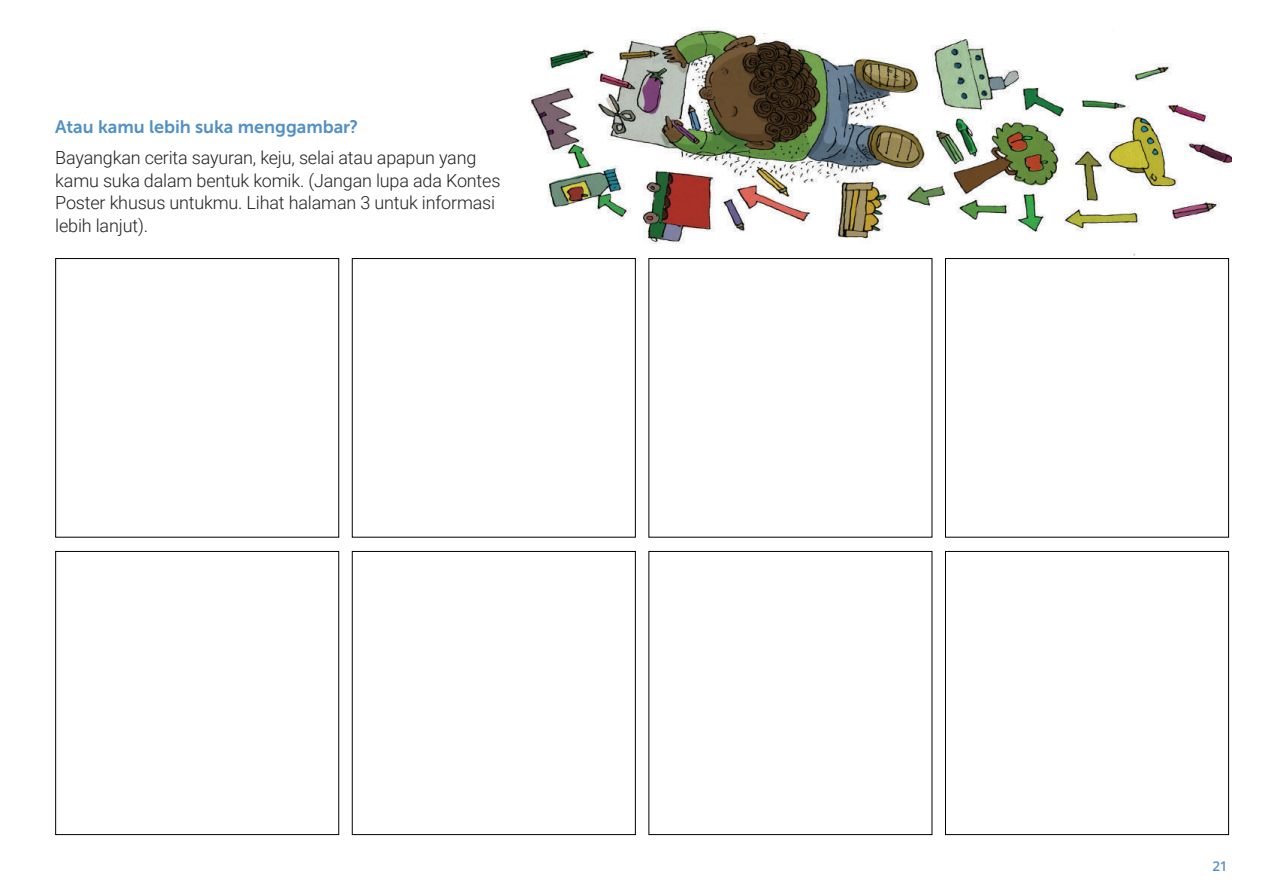
<style>
.page{position:relative;width:1263px;height:893px;background:#fff}
.page>*{position:absolute;margin:0;border:0;box-sizing:border-box;transform-origin:0 0}
.t1{font:300 18px/22.5px "Roboto";letter-spacing:-.01em;color:#231f20}
.t2{font:18px "Museo Sans 700";letter-spacing:-.005em;color:#5190c6}
.t3{font:600 13.5px "Open Sans";color:#5190c6}
</style>
<div class="page">
<img style="left:529px;top:28px;width:702px;height:240px">
<div style="left:55px;top:258px;width:284px;height:280px;border:1px solid #000"></div>
<div style="left:352px;top:258px;width:284px;height:280px;border:1px solid #000"></div>
<div style="left:945px;top:258px;width:284px;height:280px;border:1px solid #000"></div>
<div style="left:55px;top:551px;width:284px;height:284px;border:1px solid #000"></div>
<div style="left:352px;top:551px;width:284px;height:284px;border:1px solid #000"></div>
<div style="left:648px;top:551px;width:284px;height:284px;border:1px solid #000"></div>
<div style="left:945px;top:551px;width:284px;height:284px;border:1px solid #000"></div>
<p class="t2" style="left:55px;top:116px;width:305px">Atau kamu lebih suka menggambar?</p>
<p class="t1" style="left:55px;top:146px;width:447px">Bayangkan cerita sayuran, keju, selai atau apapun yang kamu suka dalam bentuk komik. (Jangan lupa ada Kontes Poster khusus untukmu. Lihat halaman 3 untuk informasi lebih lanjut).</p>
<p class="t3" style="left:1212px;top:856px;width:17px">21</p>
</div>
